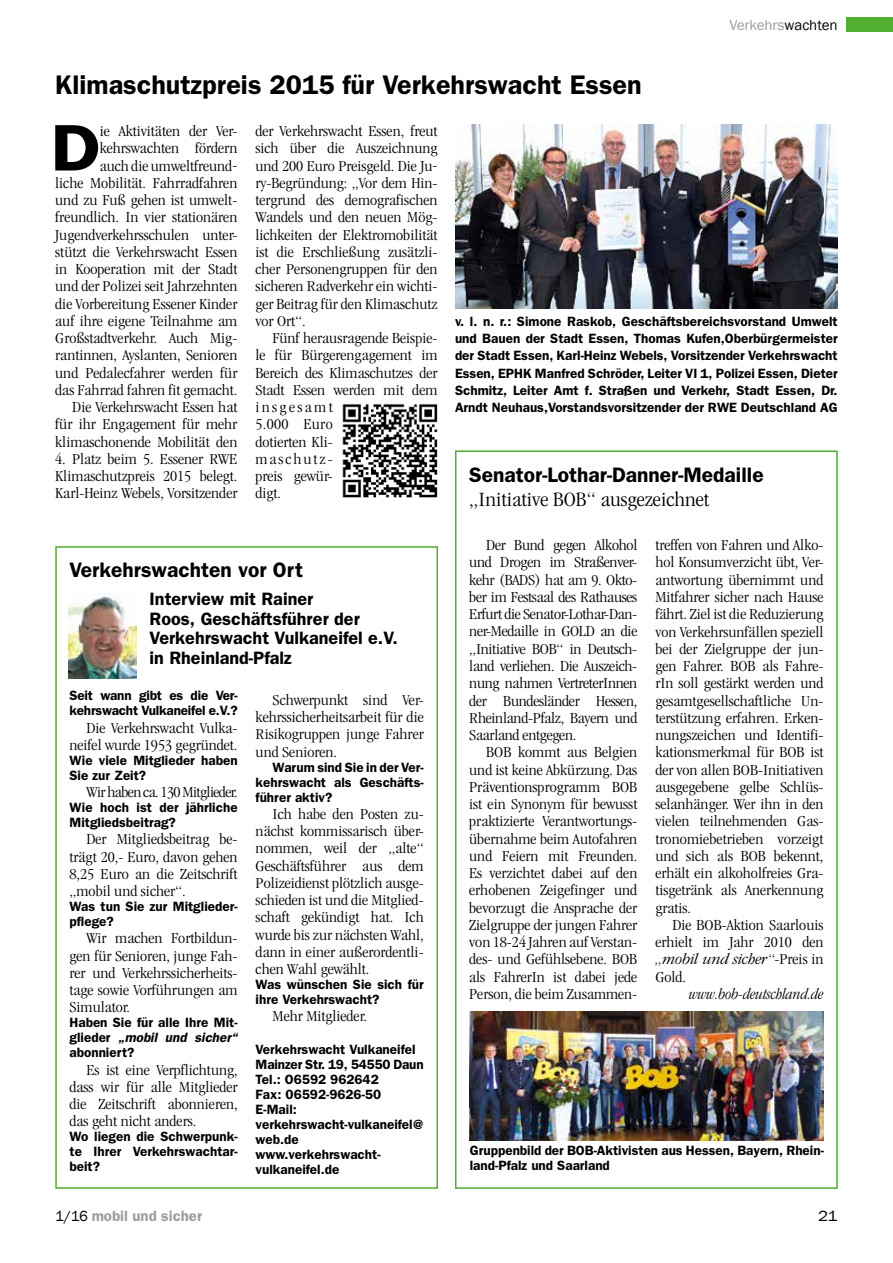
<style>
.page{position:relative;width:893px;height:1263px;background:#fff}
.page>*{position:absolute;margin:0;border:0;box-sizing:border-box;transform-origin:0 0}
.t1{font:600 66px "Franklin Gothic";color:#000;scale:1.15 1}
.t2{font:600 27px "Franklin Gothic";color:#000}
.t3{font:600 21px "Franklin Gothic";color:#000}
.t4{font:300 condensed 21px "Garamond";color:#000;scale:1.15 1}
.t5{font:600 18px/19.5px "Franklin Gothic";color:#000}
.t6{font:300 condensed 15.75px/17.2px "Garamond";color:#000;text-align:justify;scale:1.15 1}
.t7{font:300 condensed 15.75px "Garamond";letter-spacing:-.03em;color:#000;scale:1.15 1}
.t8{font:italic 300 condensed 15.75px "Garamond";color:#000}
.t9{font:600 15px "Franklin Gothic";color:#9c9d9d}
.t10{font:15px "Franklin Gothic";color:#9c9d9d}
.t11{font:15px "Franklin Gothic";color:#000;scale:1.15 1}
.t12{font:600 13.5px/15px "Franklin Gothic";color:#000}
.s1{color:#000}
.s2{font-style:italic}
.s3{font-weight:400;color:#000}
</style>
<div class="page">
<div style="left:846px;top:17px;width:47px;height:15px;background:#51ae30"></div>
<div style="left:455px;top:450px;width:383px;height:739px;border:2px solid #51ae30"></div>
<div style="left:55px;top:546px;width:383px;height:643px;border:2px solid #51ae30"></div>
<img style="left:69px;top:594px;width:68px;height:84px">
<img style="left:342px;top:404px;width:95px;height:94px">
<img style="left:455px;top:125px;width:383px;height:183px">
<img style="left:470px;top:1011px;width:354px;height:129px">
<h2 class="t2" style="left:55px;top:69px;width:588px">Klimaschutzpreis 2015 für Verkehrswacht Essen</h2>
<p class="t10" style="left:729px;top:16px;width:110px">Verkehrs<span class="s1">wachten</span></p>
<p class="t6" style="left:55px;top:122px;width:160px;text-align:right">ie Aktivitäten der Ver&shy;kehrswachten fördern<br>auch die umweltfreund-<br>liche Mobilität. Fahrradfahren und zu Fuß gehen ist umwelt&shy;freundlich. In vier stationären<br>Jugendverkehrsschulen unter&shy;stützt die Verkehrswacht Essen in Kooperation mit der Stadt und der Polizei seit Jahrzehnten die Vorbereitung Essener Kinder auf ihre eigene Teilnahme am<br>Großstadtverkehr. Auch Mig&shy;rantinnen, Ayslanten, Senioren und Pedalecfahrer werden für das Fahrrad fahren fit gemacht.<br>Die Verkehrswacht Essen hat für ihr Engagement für mehr klimaschonende Mobilität den</p>
<p class="t6" style="left:55px;top:450px;width:160px">4. Platz beim 5. Essener RWE Klimaschutzpreis 2015 belegt.<br>Karl-Heinz Webels, Vorsitzender</p>
<h1 class="t1" style="left:51px;top:109px;width:45px">D</h1>
<p class="t6" style="left:255px;top:122px;width:160px">der Verkehrswacht Essen, freut sich über die Auszeichnung und 200 Euro Preisgeld. Die Ju&shy;ry-Begründung: „Vor dem Hin&shy;tergrund des demografischen Wandels und den neuen Mög&shy;lichkeiten der Elektromobilität ist die Erschließung zusätzli&shy;cher Personengruppen für den sicheren Radverkehr ein wichti&shy;ger Beitrag für den Klimaschutz vor Ort“.</p>
<p class="t6" style="left:255px;top:330px;width:160px;text-align:left;text-indent:17px">Fünf herausragende Beispie&shy;le für Bürgerengagement im<br>Bereich des Klimaschutzes der<br>Stadt Essen werden mit dem insgesamt<br>5.000 Euro<br>dotierten Kli-<br>maschutz-<br>preis gewür-<br>digt.</p>
<h3 class="t3" style="left:70px;top:558px;width:235px">Verkehrswachten vor Ort</h3>
<p class="t5" style="left:150px;top:589px;width:250px">Interview mit Rainer<br>Roos, Geschäftsführer der<br>Verkehrswacht Vulkaneifel e.V. in Rheinland-Pfalz</p>
<p class="t12" style="left:70px;top:688px;width:170px">Seit wann gibt es die Ver&shy;kehrswacht Vulkaneifel e.V.?</p>
<p class="t6" style="left:70px;top:719px;width:148px;text-align:right">Die Verkehrswacht Vulka&shy;neifel wurde 1953 gegründet.</p>
<p class="t12" style="left:70px;top:752px;width:170px">Wie viele Mitglieder haben<br>Sie zur Zeit?</p>
<p class="t7" style="left:87px;top:783px;width:133px">Wir haben ca. 130 Mitglieder.</p>
<p class="t12" style="left:70px;top:799px;width:170px">Wie hoch ist der jährliche<br>Mitgliedsbeitrag?</p>
<p class="t6" style="left:70px;top:831px;width:148px;text-indent:17px">Der Mitgliedsbeitrag be&shy;trägt 20,- Euro, davon gehen 8,25 Euro an die Zeitschrift „mobil und sicher“.</p>
<p class="t12" style="left:70px;top:898px;width:170px">Was tun Sie zur Mitglieder&shy;pflege?</p>
<p class="t6" style="left:70px;top:930px;width:148px;text-indent:17px">Wir machen Fortbildun&shy;gen für Senioren, junge Fah&shy;rer und Verkehrssicherheits&shy;tage sowie Vorführungen am Simulator.</p>
<p class="t12" style="left:70px;top:1015px;width:170px;text-align:justify">Haben Sie für alle Ihre Mit&shy;glieder <span class="s2">„mobil und sicher“ </span>abonniert?</p>
<p class="t6" style="left:70px;top:1061px;width:148px;text-indent:17px">Es ist eine Verpflichtung, dass wir für alle Mitglieder die Zeitschrift abonnieren, das geht nicht anders.</p>
<p class="t12" style="left:70px;top:1129px;width:170px;text-align:justify">Wo liegen die Schwerpunk&shy;te Ihrer Verkehrswachtar&shy;beit?</p>
<p class="t6" style="left:256px;top:691px;width:148px;text-indent:17px">Schwerpunkt sind Ver&shy;kehrssicherheitsarbeit für die Risikogruppen junge Fahrer und Senioren.</p>
<p class="t12" style="left:256px;top:759px;width:170px;text-align:justify;text-indent:17px">Warum sind Sie in der Ver&shy;kehrswacht als Geschäfts&shy;führer aktiv?</p>
<p class="t6" style="left:256px;top:805px;width:148px;text-indent:17px">Ich habe den Posten zu&shy;nächst kommissarisch über&shy;nommen, weil der „alte“ Geschäftsführer aus dem Polizeidienst plötzlich ausge&shy;schieden ist und die Mitglied&shy;schaft gekündigt hat. Ich wurde bis zur nächsten Wahl, dann in einer außerordentli&shy;chen Wahl gewählt.</p>
<p class="t12" style="left:256px;top:976px;width:170px">Was wünschen Sie sich für ihre Verkehrswacht?</p>
<p class="t6" style="left:273px;top:1008px;width:83px">Mehr Mitglieder.</p>
<p class="t12" style="left:256px;top:1041px;width:170px">Verkehrswacht Vulkaneifel<br>Mainzer Str. 19, 54550 Daun<br>Tel.: O6592 962642<br>Fax: 06592-9626-50<br>E-Mail: verkehrswacht-vulkaneifel@ web.de www.verkehrswacht&shy;vulkaneifel.de</p>
<p class="t12" style="left:455px;top:312px;width:384px;line-height:17.2px;text-align:justify">v. l. n. r.: Simone Raskob, Geschäftsbereichsvorstand Umwelt und Bauen der Stadt Essen, Thomas Kufen,Oberbürgermeister der Stadt Essen, Karl-Heinz Webels, Vorsitzender Verkehrswacht Essen, EPHK Manfred Schröder, Leiter VI 1, Polizei Essen, Dieter Schmitz, Leiter Amt f. Straßen und Verkehr, Stadt Essen, Dr.<br>Arndt Neuhaus,Vorstandsvorsitzender der RWE Deutschland AG</p>
<h3 class="t3" style="left:469px;top:462px;width:296px">Senator-Lothar-Danner-Medaille</h3>
<h3 class="t4" style="left:469px;top:488px;width:210px">„Initiative BOB“ ausgezeichnet</h3>
<p class="t6" style="left:469px;top:537px;width:148px;text-indent:17px">Der Bund gegen Alkohol und Drogen im Straßenver&shy;kehr (BADS) hat am 9. Okto&shy;ber im Festsaal des Rathauses Erfurt die Senator-Lothar-Dan&shy;ner-Medaille in GOLD an die „Initiative BOB“ in Deutsch&shy;land verliehen. Die Auszeich&shy;nung nahmen VertreterInnen der Bundesländer Hessen, Rheinland-Pfalz, Bayern und Saarland entgegen.</p>
<p class="t6" style="left:469px;top:744px;width:148px;text-indent:17px">BOB kommt aus Belgien und ist keine Abkürzung. Das Präventionsprogramm BOB ist ein Synonym für bewusst praktizierte Verantwortungs&shy;übernahme beim Autofahren und Feiern mit Freunden.<br>Es verzichtet dabei auf den erhobenen Zeigefinger und bevorzugt die Ansprache der Zielgruppe der jungen Fahrer von 18-24 Jahren auf Verstan&shy;des- und Gefühlsebene. BOB als FahrerIn ist dabei jede Person, die beim Zusammen-</p>
<p class="t6" style="left:655px;top:537px;width:148px">treffen von Fahren und Alko&shy;hol Konsumverzicht übt, Ver&shy;antwortung übernimmt und Mitfahrer sicher nach Hause fährt. Ziel ist die Reduzierung von Verkehrsunfällen speziell bei der Zielgruppe der jun&shy;gen Fahrer. BOB als Fahre&shy;rIn soll gestärkt werden und gesamtgesellschaftliche Un&shy;terstützung erfahren. Erken&shy;nungszeichen und Identifi&shy;kationsmerkmal für BOB ist der von allen BOB-Initiativen ausgegebene gelbe Schlüs&shy;selanhänger. Wer ihn in den vielen teilnehmenden Gas&shy;tronomiebetrieben vorzeigt und sich als BOB bekennt, erhält ein alkoholfreies Gra&shy;tisgetränk als Anerkennung gratis.</p>
<p class="t6" style="left:655px;top:916px;width:148px;text-indent:17px">Die BOB-Aktion Saarlouis erhielt im Jahr 2010 den <span class="s2">„mobil und sicher“</span>-Preis in Gold.</p>
<p class="t8" style="left:689px;top:985px;width:136px">www.bob-deutschland.de</p>
<p class="t12" style="left:470px;top:1143px;width:356px">Gruppenbild der BOB-Aktivisten aus Hessen, Bayern, Rhein&shy;land-Pfalz und Saarland</p>
<p class="t9" style="left:55px;top:1207px;width:148px"><span class="s3">1/16</span> mobil und sicher</p>
<p class="t11" style="left:818px;top:1207px;width:19px">21</p>
</div>
